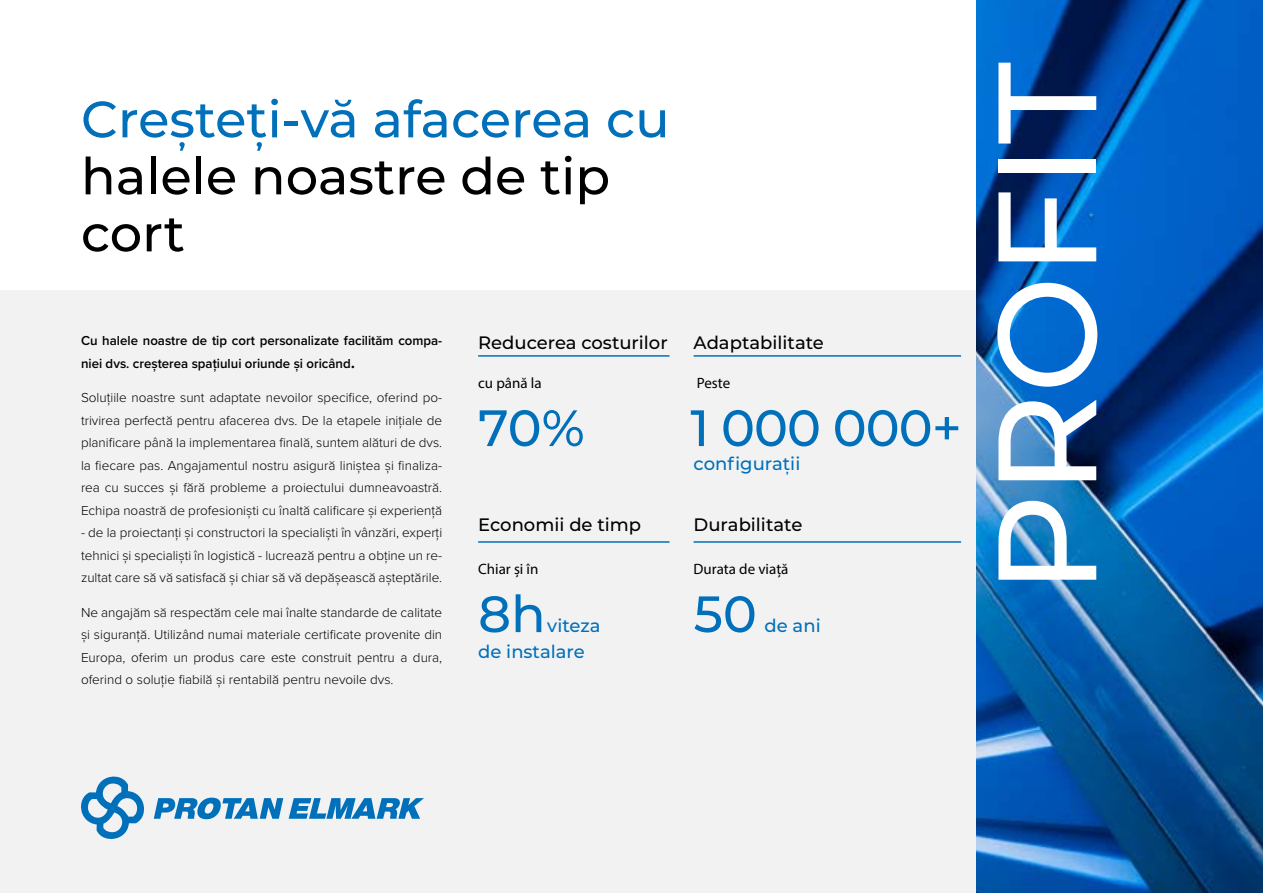
<style>
.page{position:relative;width:1263px;height:893px;background:#fff}
.page>*{position:absolute;margin:0;border:0;box-sizing:border-box;transform-origin:0 0}
.t1{font:500 139.65px "Montserrat";color:#fff}
.t2{font:500 51px "Montserrat";letter-spacing:-.01em;color:#0070ba}
.t3{font:500 51px/57px "Montserrat";color:#000}
.t4{font:500 18px "Montserrat";color:#000}
.t5{font:500 18px/26px "Montserrat";color:#0070ba}
.t6{font:15px "Myriad Pro";color:#000}
.t7{font:300 13.5px/22.5px "Proxima Nova";color:#000;text-align:justify}
.t8{font:600 13.5px/22.5px "Proxima Nova";color:#000}
.s1{font-size:18px}
</style>
<div class="page">
<div style="left:0;top:291px;width:986px;height:602px;background:#f2f2f2"></div>
<hr style="left:478px;top:541px;width:191px;height:2px;background:#0070ba">
<hr style="left:478px;top:355px;width:191px;height:2px;background:#0070ba">
<hr style="left:694px;top:355px;width:267px;height:2px;background:#0070ba">
<hr style="left:694px;top:541px;width:267px;height:2px;background:#0070ba">
<img style="left:977px;top:0;width:286px;height:893px">
<svg style="left:289px;top:798px;width:135px;height:21px"></svg>
<svg style="left:81px;top:776px;width:202px;height:63px"></svg>
<h2 class="t2" style="left:81px;top:84px;width:590px">Creșteți-vă afacerea cu</h2>
<h2 class="t3" style="left:81px;top:146px;width:531px">halele noastre de tip cort</h2>
<p class="t8" style="left:81px;top:329px;width:363px">Cu halele noastre de tip cort personalizate facilităm compa&shy;niei dvs. creșterea spațiului oriunde și oricând<span class="s1">.</span></p>
<p class="t7" style="left:81px;top:386px;width:363px">Soluțiile noastre sunt adaptate nevoilor specifice, oferind po&shy;trivirea perfectă pentru afacerea dvs. De la etapele inițiale de planificare până la implementarea finală, suntem alături de dvs. la fiecare pas. Angajamentul nostru asigură liniștea și finaliza&shy;rea cu succes și fără probleme a proiectului dumneavoastră.<br>Echipa noastră de profesioniști cu înaltă calificare și experiență</p>
<p class="t7" style="left:81px;top:521px;width:363px">- de la proiectanți și constructori la specialiști în vânzări, experți tehnici și specialiști în logistică - lucrează pentru a obține un re&shy;zultat care să vă satisfacă și chiar să vă depășească așteptările.</p>
<p class="t7" style="left:81px;top:600px;width:363px">Ne angajăm să respectăm cele mai înalte standarde de calitate și siguranță. Utilizând numai materiale certificate provenite din Europa, oferim un produs care este construit pentru a dura, oferind o soluție fiabilă și rentabilă pentru nevoile dvs.</p>
<h3 class="t4" style="left:478px;top:330px;width:191px">Reducerea costurilor</h3>
<p class="t6" style="left:478px;top:374px;width:65px">cu până la</p>
<h2 class="t2" style="left:478px;top:392px;width:108px">70%</h2>
<h3 class="t4" style="left:478px;top:512px;width:165px">Economii de timp</h3>
<p class="t6" style="left:478px;top:560px;width:62px">Chiar și în</p>
<h2 class="t2" style="left:478px;top:578px;width:69px">8h</h2>
<h3 class="t5" style="left:478px;top:612px;width:124px;text-indent:69px">viteza de instalare</h3>
<h3 class="t4" style="left:694px;top:330px;width:132px">Adaptabilitate</h3>
<p class="t6" style="left:697px;top:374px;width:35px">Peste</p>
<h2 class="t2" style="left:690px;top:392px;width:273px">1 000 000+</h2>
<h3 class="t5" style="left:694px;top:450px;width:108px">configurații</h3>
<h3 class="t4" style="left:694px;top:512px;width:110px">Durabilitate</h3>
<p class="t6" style="left:694px;top:560px;width:96px">Durata de viață</p>
<h2 class="t2" style="left:694px;top:578px;width:65px">50</h2>
<h3 class="t5" style="left:764px;top:612px;width:58px">de ani</h3>
<h1 class="t1" style="left:949px;top:594px;width:534px;rotate:-90deg">PROFIT</h1>
</div>
